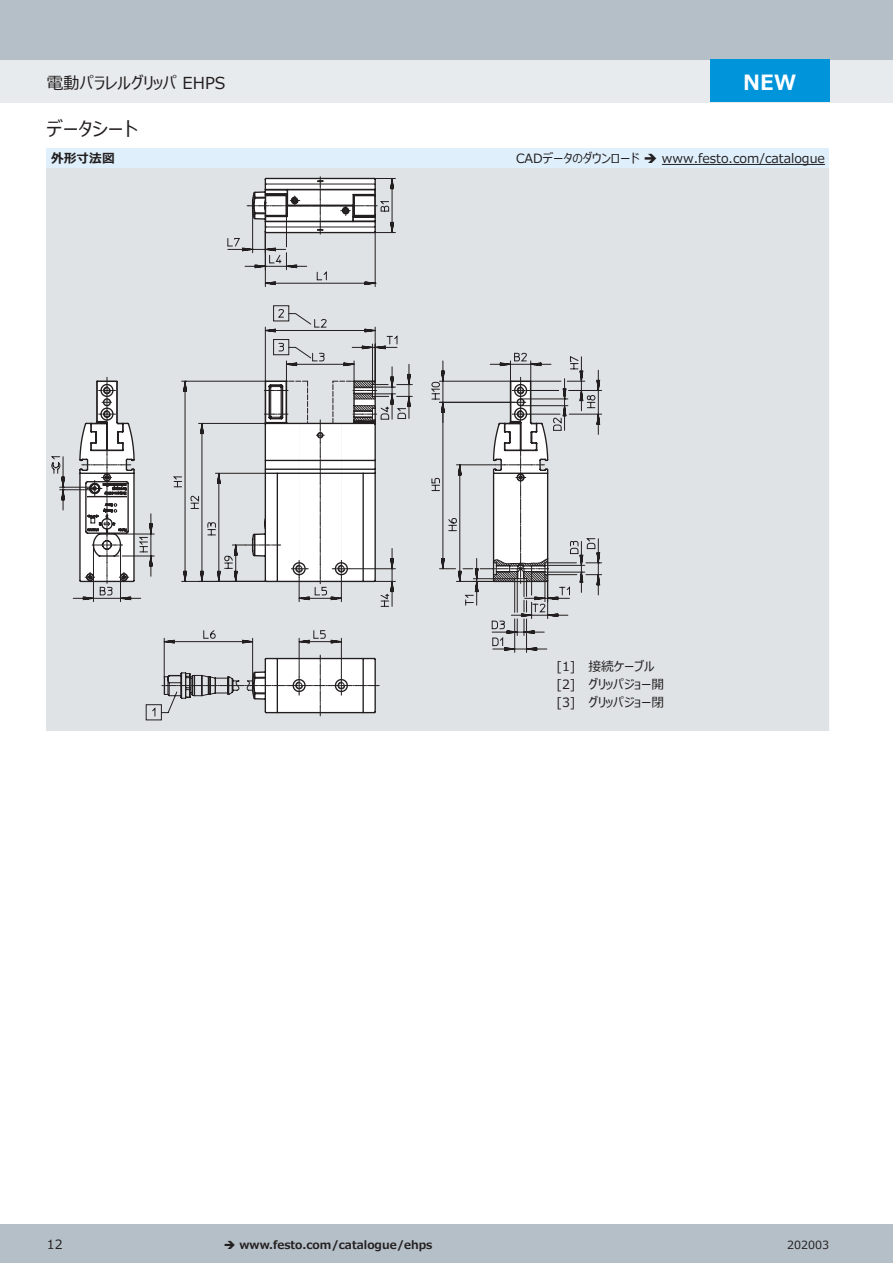
<style>
.page{position:relative;width:893px;height:1263px;background:#fff}
.page>*{position:absolute;margin:0;border:0;box-sizing:border-box;transform-origin:0 0}
.t1{font:700 21px "Meiryo UI";color:#fff}
.Heading{font:19.5px "Meiryo UI";color:#231f20}
.t2{font:16.5px "Meiryo UI";color:#231f20}
.MetaCondLFRegular8_5{font:12.75px "Meiryo UI";color:#231f20}
.MetaCondLFRegular8_5-2{font:700 12.75px "Meiryo UI";color:#231f20}
.t3{font:700 11.25px "Meiryo UI";color:#231f20}
.t4{font:11.25px "Meiryo UI";color:#231f20}
</style>
<div class="page">
<div style="left:0;top:0;width:893px;height:71px;background:#b5bfc7"></div>
<div style="left:0;top:61px;width:893px;height:42px;background:#e8ebed"></div>
<div style="left:0;top:1225px;width:893px;height:38px;background:#b5bfc7"></div>
<div style="left:710px;top:60px;width:119px;height:42px;background:#0094db"></div>
<div style="left:47px;top:148px;width:782px;height:20px;background:#dff0fc"></div>
<hr style="left:662px;top:164px;width:163px;height:1px;background:#231f20">
<div style="left:47px;top:168px;width:782px;height:563px;background:#dfe3e5"></div>
<svg style="left:51px;top:352px;width:551px;height:369px"></svg>
<svg style="left:172px;top:305px;width:234px;height:302px"></svg>
<svg style="left:227px;top:176px;width:169px;height:111px"></svg>
<p class="t2" style="left:47px;top:71px;width:180px">電動パラレルグリッパ EHPS</p>
<h1 class="t1" style="left:743px;top:68px;width:54px">NEW</h1>
<p class="Heading" style="left:47px;top:115px;width:92px">データシート</p>
<p class="MetaCondLFRegular8_5-2" style="left:51px;top:149px;width:65px">外形寸法図</p>
<p class="MetaCondLFRegular8_5" style="left:516px;top:149px;width:310px">CADデータのダウンロード ➔ www.festo.com/catalogue</p>
<p class="MetaCondLFRegular8_5" style="left:556px;top:658px;width:100px">[1] 接続ケーブル</p>
<p class="MetaCondLFRegular8_5" style="left:556px;top:676px;width:109px">[2] グリッパジョー開</p>
<p class="MetaCondLFRegular8_5" style="left:556px;top:694px;width:109px">[3] グリッパジョー閉</p>
<p class="MetaCondLFRegular8_5" style="left:47px;top:1236px;width:17px">12</p>
<p class="t3" style="left:224px;top:1237px;width:210px">➔ www.festo.com/catalogue/ehps</p>
<p class="t4" style="left:787px;top:1237px;width:43px">202003</p>
</div>
